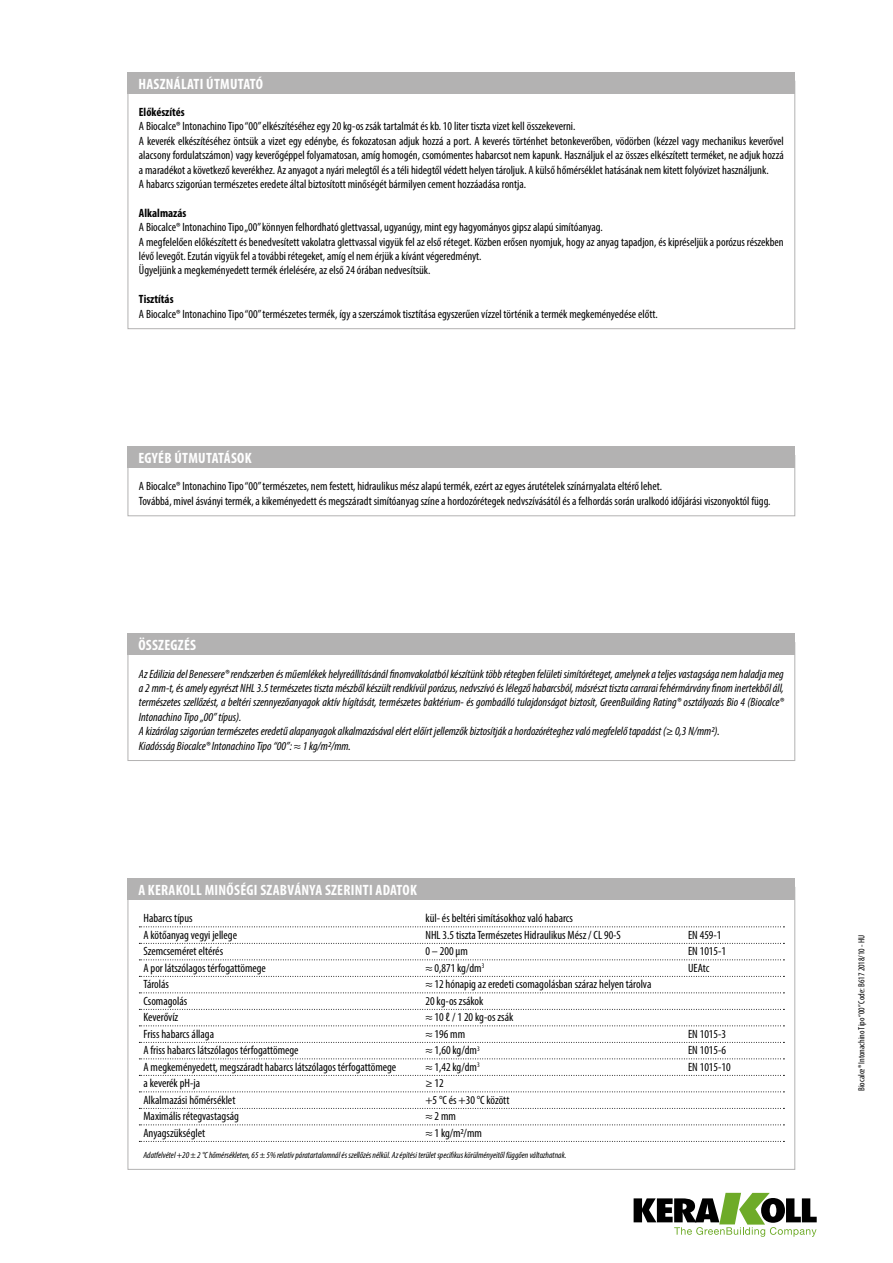
<style>
.page{position:relative;width:893px;height:1263px;background:#fff}
.page>*{position:absolute;margin:0;border:0;box-sizing:border-box;transform-origin:0 0}
.t1{font:700 condensed 15px "Myriad Pro";letter-spacing:.02em;color:#fff}
.t2{font:condensed 12px/14.4px "Myriad Pro";color:#000}
.t3{font:italic condensed 12px/14.4px "Myriad Pro";color:#000}
.t4{font:700 condensed 12px "Myriad Pro";color:#000}
.t5{font:italic condensed 9px "Myriad Pro";color:#000}
.t6{font:condensed 9px "Myriad Pro";color:#000}
</style>
<div class="page">
<svg style="left:634px;top:1193px;width:183px;height:44px"></svg>
<div style="left:128px;top:72px;width:667px;height:22px;background:#b3b2b2"></div>
<div style="left:128px;top:455px;width:667px;height:61px;border:1px solid #b3b2b2"></div>
<div style="left:128px;top:447px;width:667px;height:21px;background:#b3b2b2"></div>
<div style="left:128px;top:642px;width:667px;height:119px;border:1px solid #b3b2b2"></div>
<div style="left:128px;top:634px;width:667px;height:21px;background:#b3b2b2"></div>
<svg style="left:139px;top:926px;width:645px;height:1px"></svg>
<svg style="left:139px;top:943px;width:645px;height:1px"></svg>
<svg style="left:139px;top:959px;width:645px;height:1px"></svg>
<svg style="left:139px;top:976px;width:645px;height:1px"></svg>
<svg style="left:139px;top:992px;width:645px;height:1px"></svg>
<svg style="left:139px;top:1009px;width:645px;height:1px"></svg>
<svg style="left:139px;top:1025px;width:645px;height:1px"></svg>
<svg style="left:139px;top:1042px;width:645px;height:1px"></svg>
<svg style="left:139px;top:1058px;width:645px;height:1px"></svg>
<svg style="left:139px;top:1075px;width:645px;height:1px"></svg>
<svg style="left:139px;top:1091px;width:645px;height:1px"></svg>
<svg style="left:139px;top:1108px;width:645px;height:1px"></svg>
<svg style="left:139px;top:1124px;width:645px;height:1px"></svg>
<svg style="left:139px;top:1141px;width:645px;height:1px"></svg>
<div style="left:128px;top:878px;width:667px;height:22px;background:#b3b2b2"></div>
<p class="t1" style="left:138px;top:74px;width:126px">HASZNÁLATI ÚTMUTATÓ</p>
<p class="t4" style="left:139px;top:105px;width:47px">Előkészítés</p>
<p class="t2" style="left:139px;top:119px;width:646px">A Biocalce® Intonachino Tipo “00” elkészítéséhez egy 20 kg-os zsák tartalmát és kb. 10 liter tiszta vizet kell összekeverni.<br>A keverék elkészítéséhez öntsük a vizet egy edénybe, és fokozatosan adjuk hozzá a port. A keverés történhet betonkeverőben, vödörben (kézzel vagy mechanikus keverővel alacsony fordulatszámon) vagy keverőgéppel folyamatosan, amíg homogén, csomómentes habarcsot nem kapunk. Használjuk el az összes elkészített terméket, ne adjuk hozzá a maradékot a következő keverékhez. Az anyagot a nyári melegtől és a téli hidegtől védett helyen tároljuk. A külső hőmérséklet hatásának nem kitett folyóvizet használjunk.<br>A habarcs szigorúan természetes eredete által biztosított minőségét bármilyen cement hozzáadása rontja.</p>
<p class="t4" style="left:139px;top:205px;width:49px">Alkalmazás</p>
<p class="t2" style="left:139px;top:220px;width:646px">A Biocalce® Intonachino Tipo „00” könnyen felhordható glettvassal, ugyanúgy, mint egy hagyományos gipsz alapú simítóanyag.<br>A megfelelően előkészített és benedvesített vakolatra glettvassal vigyük fel az első réteget. Közben erősen nyomjuk, hogy az anyag tapadjon, és kipréseljük a porózus részekben lévő levegőt. Ezután vigyük fel a további rétegeket, amíg el nem érjük a kívánt végeredményt.<br>Ügyeljünk a megkeményedett termék érlelésére, az első 24 órában nedvesítsük.</p>
<p class="t4" style="left:139px;top:292px;width:36px">Tisztítás</p>
<p class="t2" style="left:139px;top:306px;width:520px">A Biocalce® Intonachino Tipo “00” természetes termék, így a szerszámok tisztítása egyszerűen vízzel történik a termék megkeményedése előtt.</p>
<p class="t1" style="left:138px;top:448px;width:115px">EGYÉB ÚTMUTATÁSOK</p>
<p class="t2" style="left:139px;top:479px;width:633px">A Biocalce® Intonachino Tipo “00” természetes, nem festett, hidraulikus mész alapú termék, ezért az egyes árutételek színárnyalata eltérő lehet.<br>Továbbá, mivel ásványi termék, a kikeményedett és megszáradt simítóanyag színe a hordozórétegek nedvszívásától és a felhordás során uralkodó időjárási viszonyoktól függ.</p>
<p class="t1" style="left:138px;top:636px;width:59px">ÖSSZEGZÉS</p>
<p class="t3" style="left:139px;top:666px;width:646px">Az Edilizia del Benessere® rendszerben és műemlékek helyreállításánál finomvakolatból készítünk több rétegben felületi simítóréteget, amelynek a teljes vastagsága nem haladja meg a 2 mm-t, és amely egyrészt NHL 3.5 természetes tiszta mészből készült rendkívül porózus, nedvszívó és lélegző habarcsból, másrészt tiszta carrarai fehérmárvány finom inertekből áll, természetes szellőzést, a beltéri szennyezőanyagok aktív hígítását, természetes baktérium- és gombaálló tulajdonságot biztosít, GreenBuilding Rating® osztályozás Bio 4 (Biocalce® Intonachino Tipo „00” típus).<br>A kizárólag szigorúan természetes eredetű alapanyagok alkalmazásával elért előírt jellemzők biztosítják a hordozóréteghez való megfelelő tapadást (≥ 0,3 N/mm2).<br>Kiadósság Biocalce® Intonachino Tipo “00”: ≈ 1 kg/m2/mm.</p>
<p class="t1" style="left:138px;top:880px;width:280px">A KERAKOLL MINŐSÉGI SZABVÁNYA SZERINTI ADATOK</p>
<p class="t2" style="left:143px;top:911px;width:51px">Habarcs típus</p>
<p class="t2" style="left:425px;top:911px;width:149px">kül- és beltéri simításokhoz való habarcs</p>
<p class="t2" style="left:143px;top:927px;width:95px">A kötőanyag vegyi jellege</p>
<p class="t2" style="left:425px;top:927px;width:197px">NHL 3.5 tiszta Természetes Hidraulikus Mész / CL 90-S</p>
<p class="t2" style="left:688px;top:927px;width:35px">EN 459-1</p>
<p class="t2" style="left:143px;top:944px;width:81px">Szemcseméret eltérés</p>
<p class="t2" style="left:425px;top:944px;width:44px">0 – 200 µm</p>
<p class="t2" style="left:688px;top:944px;width:40px">EN 1015-1</p>
<p class="t2" style="left:143px;top:960px;width:124px">A por látszólagos térfogattömege</p>
<p class="t2" style="left:425px;top:960px;width:60px">≈ 0,871 kg/dm<sup>3</sup></p>
<p class="t2" style="left:688px;top:960px;width:23px">UEAtc</p>
<p class="t2" style="left:143px;top:977px;width:27px">Tárolás</p>
<p class="t2" style="left:425px;top:977px;width:227px">≈ 12 hónapig az eredeti csomagolásban száraz helyen tárolva</p>
<p class="t2" style="left:143px;top:993px;width:45px">Csomagolás</p>
<p class="t2" style="left:425px;top:993px;width:60px">20 kg-os zsákok</p>
<p class="t2" style="left:143px;top:1010px;width:36px">Keverővíz</p>
<p class="t2" style="left:425px;top:1010px;width:89px">≈ 10 ℓ / 1 20 kg-os zsák</p>
<p class="t2" style="left:143px;top:1026px;width:72px">Friss habarcs állaga</p>
<p class="t2" style="left:425px;top:1026px;width:41px">≈ 196 mm</p>
<p class="t2" style="left:688px;top:1026px;width:40px">EN 1015-3</p>
<p class="t2" style="left:143px;top:1043px;width:157px">A friss habarcs látszólagos térfogattömege</p>
<p class="t2" style="left:425px;top:1043px;width:56px">≈ 1,60 kg/dm<sup>3</sup></p>
<p class="t2" style="left:688px;top:1043px;width:40px">EN 1015-6</p>
<p class="t2" style="left:143px;top:1059px;width:254px">A megkeményedett, megszáradt habarcs látszólagos térfogattömege</p>
<p class="t2" style="left:425px;top:1059px;width:56px">≈ 1,42 kg/dm<sup>3</sup></p>
<p class="t2" style="left:688px;top:1059px;width:44px">EN 1015-10</p>
<p class="t2" style="left:143px;top:1076px;width:58px">a keverék pH-ja</p>
<p class="t2" style="left:425px;top:1076px;width:20px">≥ 12</p>
<p class="t2" style="left:143px;top:1092px;width:93px">Alkalmazási hőmérséklet</p>
<p class="t2" style="left:425px;top:1092px;width:85px">+5 °C és +30 °C között</p>
<p class="t2" style="left:143px;top:1109px;width:97px">Maximális rétegvastagság</p>
<p class="t2" style="left:425px;top:1109px;width:32px">≈ 2 mm</p>
<p class="t2" style="left:143px;top:1125px;width:63px">Anyagszükséglet</p>
<p class="t2" style="left:425px;top:1125px;width:58px">≈ 1 kg/m2/mm</p>
<p class="t5" style="left:143px;top:1150px;width:425px">Adatfelvétel +20 ± 2 °C hőmérsékleten, 65 ± 5% relatív páratartalomnál és szellőzés nélkül. Az építési terület specifikus körülményeitől függően változhatnak.</p>
<p class="t6" style="left:856px;top:1091px;width:158px;rotate:-90deg">Biocalce® Intonachino Tipo “00” Code: B617 2018/10 - HU</p>
</div>
